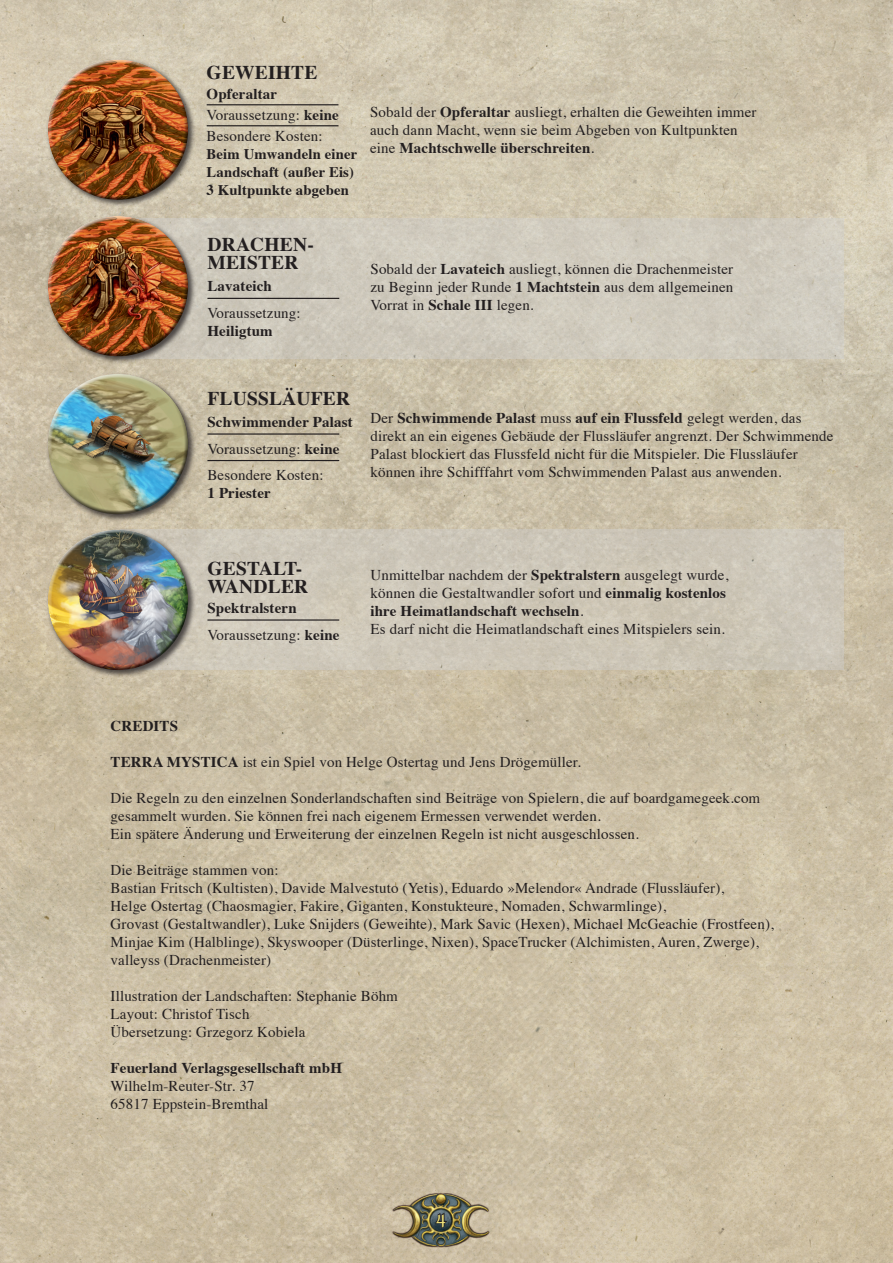
<style>
.page{position:relative;width:893px;height:1263px;background:#fff}
.page>*{position:absolute;margin:0;border:0;box-sizing:border-box;transform-origin:0 0}
.t1{font:700 19.5px/18px "Times";letter-spacing:.01em;color:#231f20}
.t2{font:18px "Dolmen";color:#f2e47b;scale:.75 1}
.t3{font:15px/18px "Times";letter-spacing:.01em;color:#231f20}
.t4{font:700 15px/26.5px "Times";letter-spacing:.01em;color:#231f20}
.t5{font:700 14.7px/18px "Times";letter-spacing:.01em;color:#231f20}
.s1{font-weight:700}
.s2{font-weight:400}
</style>
<div class="page">
<img style="left:0;top:0;width:893px;height:1263px">
<img style="left:391px;top:1193px;width:100px;height:54px">
<svg style="left:433px;top:1211px;width:16px;height:19px"></svg>
<div style="left:46px;top:58px;width:150px;height:150px;background:#231f20;opacity:.75"></div>
<div style="left:47px;top:59px;width:134px;height:105px;background:#fff;opacity:.75"></div>
<div style="left:50px;top:82px;width:138px;height:118px;background:#231f20;opacity:.75"></div>
<hr style="left:207px;top:104px;width:131px;height:1px;background:#231f20">
<hr style="left:207px;top:125px;width:131px;height:1px;background:#231f20">
<hr style="left:207px;top:433px;width:132px;height:2px;background:#231f20">
<hr style="left:207px;top:460px;width:132px;height:1px;background:#231f20">
<div style="left:120px;top:218px;width:723px;height:140px;background:#cfcabd"></div>
<hr style="left:207px;top:298px;width:132px;height:1px;background:#231f20">
<div style="left:120px;top:530px;width:723px;height:140px;background:#cdc7b8"></div>
<hr style="left:207px;top:619px;width:132px;height:2px;background:#231f20">
<div style="left:46px;top:214px;width:150px;height:150px;background:#231f20;opacity:.75"></div>
<div style="left:47px;top:216px;width:134px;height:104px;background:#fff;opacity:.75"></div>
<div style="left:50px;top:238px;width:138px;height:119px;background:#231f20;opacity:.75"></div>
<div style="left:46px;top:372px;width:150px;height:150px;background:#231f20;opacity:.75"></div>
<div style="left:47px;top:374px;width:134px;height:104px;background:#fff;opacity:.75"></div>
<div style="left:50px;top:396px;width:138px;height:119px;background:#231f20;opacity:.75"></div>
<div style="left:46px;top:528px;width:150px;height:150px;background:#231f20;opacity:.75"></div>
<div style="left:47px;top:529px;width:134px;height:105px;background:#fff;opacity:.75"></div>
<div style="left:50px;top:552px;width:138px;height:118px;background:#231f20;opacity:.75"></div>
<h1 class="t1" style="left:207px;top:61px;width:112px">GEWEIHTE</h1>
<p class="t3" style="left:207px;top:82px;width:134px;line-height:21px"><span class="s1">Opferaltar<br></span>Voraussetzung: <span class="s1">keine<br></span>Besondere Kosten:</p>
<p class="t5" style="left:207px;top:144px;width:152px">Beim Umwandeln einer<br>Landschaft (außer Eis)<br>3 Kultpunkte abgeben</p>
<p class="t3" style="left:370px;top:102px;width:388px">Sobald der <span class="s1">Opferaltar</span> ausliegt, erhalten die Geweihten immer auch dann Macht, wenn sie beim Abgeben von Kultpunkten eine <span class="s1">Machtschwelle überschreiten</span>.</p>
<h1 class="t1" style="left:207px;top:233px;width:106px">DRACHEN-<br>MEISTER</h1>
<p class="t4" style="left:207px;top:271px;width:66px">Lavateich</p>
<p class="t3" style="left:207px;top:303px;width:95px">Voraussetzung:</p>
<p class="t4" style="left:207px;top:316px;width:67px">Heiligtum</p>
<p class="t3" style="left:370px;top:258px;width:364px;text-align:justify">Sobald der <span class="s1">Lavateich</span> ausliegt, können die Drachenmeister zu Beginn jeder Runde <span class="s1">1 Machtstein</span> aus dem allgemeinen Vorrat in <span class="s1">Schale III</span> legen.</p>
<h1 class="t1" style="left:207px;top:387px;width:144px">FLUSSLÄUFER</h1>
<p class="t3" style="left:207px;top:407px;width:147px;line-height:26.5px"><span class="s1">Schwimmender Palast<br></span>Voraussetzung: <span class="s1">keine<br></span>Besondere Kosten:</p>
<p class="t4" style="left:207px;top:478px;width:65px">1 Priester</p>
<p class="t3" style="left:370px;top:407px;width:464px">Der <span class="s1">Schwimmende Palast</span> muss <span class="s1">auf ein Flussfeld</span> gelegt werden, das direkt an ein eigenes Gebäude der Flussläufer angrenzt. Der Schwimmende Palast blockiert das Flussfeld nicht für die Mitspieler. Die Flussläufer können ihre Schifffahrt vom Schwimmenden Palast aus anwenden.</p>
<h1 class="t1" style="left:207px;top:557px;width:102px">GESTALT-<br>WANDLER</h1>
<p class="t4" style="left:207px;top:593px;width:134px">Spektralstern<br><span class="s2">Voraussetzung:</span> keine</p>
<p class="t3" style="left:370px;top:564px;width:359px">Unmittelbar nachdem der <span class="s1">Spektralstern</span> ausgelegt wurde, können die Gestaltwandler sofort und <span class="s1">einmalig kostenlos ihre Heimatlandschaft wechseln</span>.<br>Es darf nicht die Heimatlandschaft eines Mitspielers sein.</p>
<p class="t4" style="left:111px;top:711px;width:69px">CREDITS</p>
<p class="t3" style="left:111px;top:752px;width:472px"><span class="s1">TERRA MYSTICA</span> ist ein Spiel von Helge Ostertag und Jens Drögemüller.</p>
<p class="t3" style="left:111px;top:788px;width:651px">Die Regeln zu den einzelnen Sonderlandschaften sind Beiträge von Spielern, die auf boardgamegeek.com gesammelt wurden. Sie können frei nach eigenem Ermessen verwendet werden.<br>Ein spätere Änderung und Erweiterung der einzelnen Regeln ist nicht ausgeschlossen.</p>
<p class="t3" style="left:111px;top:860px;width:665px">Die Beiträge stammen von:<br>Bastian Fritsch (Kultisten), Davide Malvestuto (Yetis), Eduardo »Melendor« Andrade (Flussläufer),<br>Helge Ostertag (Chaosmagier, Fakire, Giganten, Konstukteure, Nomaden, Schwarmlinge),<br>Grovast (Gestaltwandler), Luke Snijders (Geweihte), Mark Savic (Hexen), Michael McGeachie (Frostfeen), Minjae Kim (Halblinge), Skyswooper (Düsterlinge, Nixen), SpaceTrucker (Alchimisten, Auren, Zwerge), valleyss (Drachenmeister)</p>
<p class="t3" style="left:111px;top:986px;width:289px">Illustration der Landschaften: Stephanie Böhm<br>Layout: Christof Tisch<br>Übersetzung: Grzegorz Kobiela</p>
<p class="t4" style="left:111px;top:1053px;width:233px">Feuerland Verlagsgesellschaft mbH</p>
<p class="t3" style="left:111px;top:1076px;width:159px">Wilhelm-Reuter-Str. 37<br>65817 Eppstein-Bremthal</p>
<p class="t2" style="left:436px;top:1211px;width:15px">4</p>
</div>
